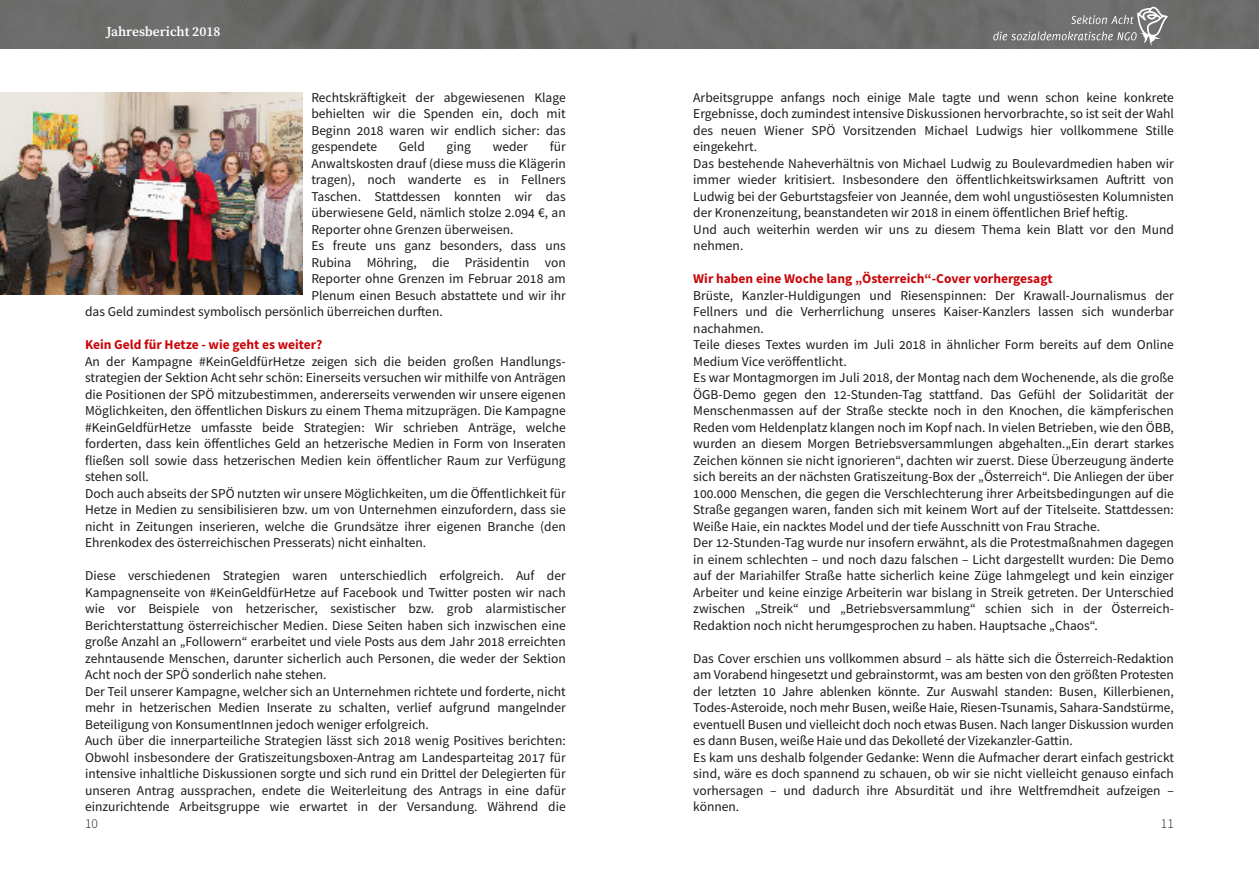
<style>
.page{position:relative;width:1259px;height:893px;background:#fff}
.page>*{position:absolute;margin:0;border:0;box-sizing:border-box;transform-origin:0 0}
.t1{font:13.5px/16.5px "Source Sans Pro";color:#1a1a18}
.t2{font:700 13.5px "Source Sans Pro";color:#c9070a}
.t3{font:600 13.5px "Source Serif Pro";color:#fff}
.t4{font:300 13.5px "Source Sans Pro";color:#171715}
</style>
<div class="page">
<img style="left:0;top:0;width:1259px;height:48px">
<svg style="left:993px;top:7px;width:175px;height:39px;background:#7f7f7f"></svg>
<img style="left:0;top:93px;width:303px;height:202px">
<p class="t3" style="left:106px;top:26px;width:116px">Jahresbericht 2018</p>
<p class="t1" style="left:311px;top:90px;width:256px;text-align:justify">Rechtskräftigkeit der abgewiesenen Klage behielten wir die Spenden ein, doch mit Beginn 2018 waren wir endlich sicher: das gespendete</p>
<p class="t1" style="left:399px;top:139px;width:27px">Geld</p>
<p class="t1" style="left:446px;top:139px;width:26px">ging</p>
<p class="t1" style="left:493px;top:139px;width:37px">weder</p>
<p class="t1" style="left:550px;top:139px;width:17px">für</p>
<p class="t1" style="left:311px;top:156px;width:256px">Anwaltskosten drauf (diese muss die Klägerin</p>
<p class="t1" style="left:311px;top:172px;width:256px">tragen), noch wanderte es in Fellners</p>
<p class="t1" style="left:311px;top:189px;width:256px">Taschen. Stattdessen konnten wir das</p>
<p class="t1" style="left:311px;top:205px;width:256px">überwiesene Geld, nämlich stolze 2.094 €, an</p>
<p class="t1" style="left:311px;top:222px;width:204px">Reporter ohne Grenzen überweisen.</p>
<p class="t1" style="left:311px;top:238px;width:256px">Es freute uns ganz besonders, dass uns</p>
<p class="t1" style="left:311px;top:255px;width:256px">Rubina Möhring, die Präsidentin von</p>
<p class="t1" style="left:311px;top:271px;width:256px">Reporter ohne Grenzen im Februar 2018 am</p>
<p class="t1" style="left:311px;top:288px;width:256px">Plenum einen Besuch abstattete und wir ihr</p>
<p class="t1" style="left:85px;top:304px;width:359px">das Geld zumindest symbolisch persönlich überreichen durften.</p>
<p class="t2" style="left:85px;top:339px;width:239px">Kein Geld für Hetze - wie geht es weiter?</p>
<p class="t1" style="left:85px;top:354px;width:482px">An der Kampagne #KeinGeldfürHetze zeigen sich die beiden großen Handlungs&shy;strategien der Sektion Acht sehr schön: Einerseits versuchen wir mithilfe von Anträgen die Positionen der SPÖ mitzubestimmen, andererseits verwenden wir unsere eigenen Möglichkeiten, den öffentlichen Diskurs zu einem Thema mitzuprägen. Die Kampagne #KeinGeldfürHetze umfasste beide Strategien: Wir schrieben Anträge, welche forderten, dass kein öffentliches Geld an hetzerische Medien in Form von Inseraten fließen soll sowie dass hetzerischen Medien kein öffentlicher Raum zur Verfügung stehen soll.<br>Doch auch abseits der SPÖ nutzten wir unsere Möglichkeiten, um die Öffentlichkeit für Hetze in Medien zu sensibilisieren bzw. um von Unternehmen einzufordern, dass sie nicht in Zeitungen inserieren, welche die Grundsätze ihrer eigenen Branche (den Ehrenkodex des österreichischen Presserats) nicht einhalten.</p>
<p class="t1" style="left:85px;top:568px;width:482px">Diese verschiedenen Strategien waren unterschiedlich erfolgreich. Auf der Kampagnenseite von #KeinGeldfürHetze auf Facebook und Twitter posten wir nach wie vor Beispiele von hetzerischer, sexistischer bzw. grob alarmistischer Berichterstattung österreichischer Medien. Diese Seiten haben sich inzwischen eine große Anzahl an „Followern“ erarbeitet und viele Posts aus dem Jahr 2018 erreichten zehntausende Menschen, darunter sicherlich auch Personen, die weder der Sektion Acht noch der SPÖ sonderlich nahe stehen.<br>Der Teil unserer Kampagne, welcher sich an Unternehmen richtete und forderte, nicht mehr in hetzerischen Medien Inserate zu schalten, verlief aufgrund mangelnder Beteiligung von KonsumentInnen jedoch weniger erfolgreich.<br>Auch über die innerparteiliche Strategien lässt sich 2018 wenig Positives berichten:<br>Obwohl insbesondere der Gratiszeitungsboxen-Antrag am Landesparteitag 2017 für intensive inhaltliche Diskussionen sorgte und sich rund ein Drittel der Delegierten für unseren Antrag aussprachen, endete die Weiterleitung des Antrags in eine dafür einzurichtende Arbeitsgruppe wie erwartet in der Versandung. Während die</p>
<p class="t1" style="left:693px;top:90px;width:482px">Arbeitsgruppe anfangs noch einige Male tagte und wenn schon keine konkrete Ergebnisse, doch zumindest intensive Diskussionen hervorbrachte, so ist seit der Wahl des neuen Wiener SPÖ Vorsitzenden Michael Ludwigs hier vollkommene Stille eingekehrt.<br>Das bestehende Naheverhältnis von Michael Ludwig zu Boulevardmedien haben wir immer wieder kritisiert. Insbesondere den öffentlichkeitswirksamen Auftritt von Ludwig bei der Geburtstagsfeier von Jeannée, dem wohl ungustiösesten Kolumnisten der Kronenzeitung, beanstandeten wir 2018 in einem öffentlichen Brief heftig.<br>Und auch weiterhin werden wir uns zu diesem Thema kein Blatt vor den Mund nehmen.</p>
<p class="t2" style="left:693px;top:273px;width:361px">Wir haben eine Woche lang „Österreich“-Cover vorhergesagt</p>
<p class="t1" style="left:693px;top:288px;width:482px">Brüste, Kanzler-Huldigungen und Riesenspinnen: Der Krawall-Journalismus der Fellners und die Verherrlichung unseres Kaiser-Kanzlers lassen sich wunderbar nachahmen.<br>Teile dieses Textes wurden im Juli 2018 in ähnlicher Form bereits auf dem Online Medium Vice veröffentlicht.<br>Es war Montagmorgen im Juli 2018, der Montag nach dem Wochenende, als die große ÖGB-Demo gegen den 12-Stunden-Tag stattfand. Das Gefühl der Solidarität der Menschenmassen auf der Straße steckte noch in den Knochen, die kämpferischen Reden vom Heldenplatz klangen noch im Kopf nach. In vielen Betrieben, wie den ÖBB, wurden an diesem Morgen Betriebsversammlungen abgehalten.„Ein derart starkes Zeichen können sie nicht ignorieren“, dachten wir zuerst. Diese Überzeugung änderte sich bereits an der nächsten Gratiszeitung-Box der „Österreich“. Die Anliegen der über 100.000 Menschen, die gegen die Verschlechterung ihrer Arbeitsbedingungen auf die Straße gegangen waren, fanden sich mit keinem Wort auf der Titelseite. Stattdessen:<br>Weiße Haie, ein nacktes Model und der tiefe Ausschnitt von Frau Strache.<br>Der 12-Stunden-Tag wurde nur insofern erwähnt, als die Protestmaßnahmen dagegen in einem schlechten – und noch dazu falschen – Licht dargestellt wurden: Die Demo auf der Mariahilfer Straße hatte sicherlich keine Züge lahmgelegt und kein einziger Arbeiter und keine einzige Arbeiterin war bislang in Streik getreten. Der Unterschied zwischen „Streik“ und „Betriebsversammlung“ schien sich in der Österreich-Redaktion noch nicht herumgesprochen zu haben. Hauptsache „Chaos“.</p>
<p class="t1" style="left:693px;top:651px;width:482px">Das Cover erschien uns vollkommen absurd – als hätte sich die Österreich-Redaktion am Vorabend hingesetzt und gebrainstormt, was am besten von den größten Protesten der letzten 10 Jahre ablenken könnte. Zur Auswahl standen: Busen, Killerbienen, Todes-Asteroide, noch mehr Busen, weiße Haie, Riesen-Tsunamis, Sahara-Sandstürme, eventuell Busen und vielleicht doch noch etwas Busen. Nach langer Diskussion wurden es dann Busen, weiße Haie und das Dekolleté der Vizekanzler-Gattin.<br>Es kam uns deshalb folgender Gedanke: Wenn die Aufmacher derart einfach gestrickt sind, wäre es doch spannend zu schauen, ob wir sie nicht vielleicht genauso einfach vorhersagen – und dadurch ihre Absurdität und ihre Weltfremdheit aufzeigen – können.</p>
<p class="t4" style="left:85px;top:817px;width:14px">10</p>
<p class="t4" style="left:1161px;top:817px;width:14px">11</p>
</div>
